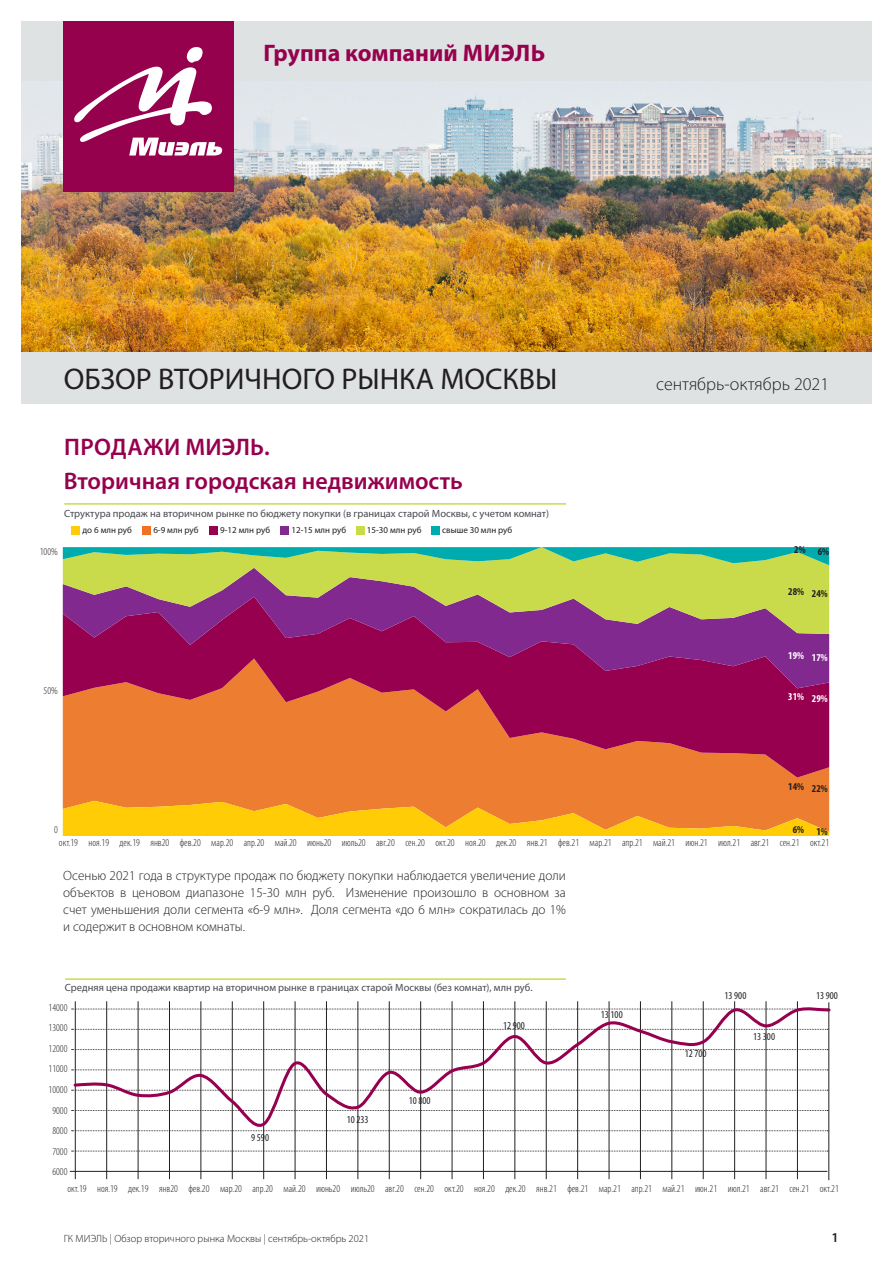
<style>
.page{position:relative;width:893px;height:1263px;background:#fff}
.page>*{position:absolute;margin:0;border:0;box-sizing:border-box;transform-origin:0 0}
.t1{font:30px "Myriad Pro";color:#231f20}
.t2{font:600 24px/34px "Myriad Pro";color:#96014e}
.t3{font:700 24px "Myriad Pro";color:#96014e}
.t4{font:300 18px "Myriad Pro";color:#231f20}
.t5{font:300 13.5px/17px "Myriad Pro";color:#231f20;text-align:justify}
.t6{font:600 13.5px "Myriad Pro";color:#231f20}
.t7{font:300 condensed 10.5px "Myriad Pro";color:#231f20}
.t8{font:10.5px "Myriad Pro";color:#494a50}
.t9{font:300 10.5px "Myriad Pro";color:#231f20}
.t10{font:condensed 10.5px "Myriad Pro";color:#231f20}
.t11{font:700 condensed 10.5px "Myriad Pro";color:#231f20}
.t12{font:700 condensed 10.5px "Myriad Pro";color:#fff}
.t13{font:9px "Myriad Pro";color:#231f20}
</style>
<div class="page">
<div style="left:63px;top:777px;width:766px;height:24px;background:#ed7d30"></div>
<svg style="left:63px;top:688px;width:766px;height:89px;background:#d0543a"></svg>
<svg style="left:63px;top:634px;width:766px;height:54px;background:#930e5d"></svg>
<svg style="left:63px;top:565px;width:766px;height:69px;background:#a98565"></svg>
<svg style="left:63px;top:547px;width:766px;height:18px;background:#69c47c"></svg>
<svg style="left:63px;top:801px;width:766px;height:35px;background:#f7ac17"></svg>
<div style="left:71px;top:526px;width:9px;height:9px;background:#ffcc05"></div>
<div style="left:142px;top:526px;width:9px;height:9px;background:#f27021"></div>
<div style="left:209px;top:526px;width:9px;height:9px;background:#96004f"></div>
<div style="left:280px;top:526px;width:9px;height:9px;background:#82298f"></div>
<div style="left:356px;top:526px;width:8px;height:9px;background:#c9db4a"></div>
<div style="left:431px;top:526px;width:9px;height:9px;background:#00abad"></div>
<hr style="left:64px;top:503px;width:502px;height:2px;background:#c9db49">
<hr style="left:65px;top:978px;width:501px;height:2px;background:#c9db49">
<hr style="left:75px;top:1001px;width:1px;height:178px;background:#231f20">
<hr style="left:138px;top:1001px;width:1px;height:178px;background:#231f20">
<hr style="left:514px;top:1001px;width:1px;height:178px;background:#231f20">
<hr style="left:483px;top:1001px;width:1px;height:178px;background:#231f20">
<hr style="left:263px;top:1001px;width:1px;height:178px;background:#231f20">
<hr style="left:232px;top:1001px;width:1px;height:178px;background:#231f20">
<hr style="left:640px;top:1001px;width:1px;height:178px;background:#231f20">
<hr style="left:609px;top:1001px;width:1px;height:178px;background:#231f20">
<hr style="left:828px;top:1002px;width:1px;height:178px;background:#231f20">
<hr style="left:389px;top:1001px;width:1px;height:178px;background:#231f20">
<hr style="left:357px;top:1001px;width:1px;height:178px;background:#231f20">
<hr style="left:200px;top:1001px;width:1px;height:178px;background:#231f20">
<hr style="left:169px;top:1001px;width:1px;height:178px;background:#231f20">
<hr style="left:577px;top:1001px;width:1px;height:178px;background:#231f20">
<hr style="left:546px;top:1001px;width:1px;height:178px;background:#231f20">
<hr style="left:106px;top:1001px;width:1px;height:178px;background:#231f20">
<hr style="left:326px;top:1001px;width:1px;height:178px;background:#231f20">
<hr style="left:295px;top:1001px;width:1px;height:178px;background:#231f20">
<hr style="left:797px;top:1001px;width:1px;height:178px;background:#231f20">
<hr style="left:766px;top:1001px;width:1px;height:178px;background:#231f20">
<hr style="left:734px;top:1001px;width:1px;height:178px;background:#231f20">
<hr style="left:703px;top:1001px;width:1px;height:178px;background:#231f20">
<hr style="left:671px;top:1001px;width:1px;height:178px;background:#231f20">
<hr style="left:452px;top:1001px;width:1px;height:178px;background:#231f20">
<hr style="left:420px;top:1001px;width:1px;height:178px;background:#231f20">
<hr style="left:70px;top:1171px;width:757px;height:1px;background:#231f20">
<svg style="left:72px;top:1151px;width:756px;height:1px"></svg>
<svg style="left:72px;top:1130px;width:756px;height:1px"></svg>
<svg style="left:72px;top:1004px;width:759px;height:126px"></svg>
<img style="left:21px;top:81px;width:851px;height:272px">
<div style="left:21px;top:21px;width:851px;height:60px;background:#dfe2e3"></div>
<div style="left:21px;top:353px;width:851px;height:51px;background:#dfe2e3"></div>
<div style="left:64px;top:21px;width:170px;height:170px;background:#96014e"></div>
<svg style="left:74px;top:47px;width:149px;height:109px"></svg>
<p class="t3" style="left:264px;top:37px;width:283px">Группа компаний МИЭЛЬ</p>
<p class="t1" style="left:64px;top:360px;width:495px">ОБЗОР ВТОРИЧНОГО РЫНКА МОСКВЫ</p>
<p class="t4" style="left:656px;top:373px;width:174px">сентябрь-октябрь 2021</p>
<p class="t2" style="left:64px;top:429px;width:400px">ПРОДАЖИ МИЭЛЬ.<br>Вторичная городская недвижимость</p>
<p class="t8" style="left:64px;top:507px;width:486px">Структура продаж на вторичном рынке по бюджету покупки (в границах старой Москвы, с учетом комнат)</p>
<p class="t13" style="left:83px;top:524px;width:51px">до 6 млн руб</p>
<p class="t13" style="left:153px;top:524px;width:47px">6-9 млн руб</p>
<p class="t13" style="left:220px;top:524px;width:51px">9-12 млн руб</p>
<p class="t13" style="left:292px;top:524px;width:56px">12-15 млн руб</p>
<p class="t13" style="left:367px;top:524px;width:56px">15-30 млн руб</p>
<p class="t13" style="left:442px;top:524px;width:72px">свыше 30 млн руб</p>
<p class="t7" style="left:40px;top:545px;width:20px">100%</p>
<p class="t11" style="left:794px;top:543px;width:13px">2%</p>
<p class="t11" style="left:818px;top:545px;width:13px">6%</p>
<p class="t11" style="left:788px;top:585px;width:17px">28%</p>
<p class="t11" style="left:812px;top:587px;width:17px">24%</p>
<p class="t12" style="left:788px;top:649px;width:17px">19%</p>
<p class="t12" style="left:812px;top:651px;width:17px">17%</p>
<p class="t7" style="left:44px;top:684px;width:16px">50%</p>
<p class="t12" style="left:788px;top:689px;width:17px">31%</p>
<p class="t12" style="left:812px;top:691px;width:17px">29%</p>
<p class="t11" style="left:788px;top:780px;width:17px">14%</p>
<p class="t11" style="left:812px;top:782px;width:17px">22%</p>
<p class="t7" style="left:54px;top:824px;width:5px">0</p>
<p class="t11" style="left:793px;top:822px;width:13px">6%</p>
<p class="t11" style="left:816px;top:825px;width:13px">1%</p>
<p class="t7" style="left:59px;top:837px;width:772px">окт.19 ноя.19 дек.19 янв20 фев.20 мар.20 апр.20 май.20 июнь20 июль20 авг.20 сен.20 окт.20 ноя.20 дек.20 янв.21 фев.21 мар.21 апр.21 май.21 июн.21 июл.21 авг.21 сен.21 окт.21</p>
<p class="t5" style="left:63px;top:867px;width:504px">Осенью 2021 года в структуре продаж по бюджету покупки наблюдается увеличение доли объектов в ценовом диапазоне 15-30 млн руб. Изменение произошло в основном за счет уменьшения доли сегмента «6-9 млн». Доля сегмента «до 6 млн» сократилась до 1% и содержит в основном комнаты.</p>
<p class="t8" style="left:65px;top:980px;width:469px">Средняя цена продажи квартир на вторичном рынке в границах старой Москвы (без комнат), млн руб.</p>
<p class="t7" style="left:49px;top:1001px;width:20px">14000</p>
<p class="t7" style="left:49px;top:1021px;width:20px">13000</p>
<p class="t7" style="left:49px;top:1042px;width:20px">12000</p>
<p class="t7" style="left:49px;top:1063px;width:20px">11000</p>
<p class="t7" style="left:49px;top:1083px;width:20px">10000</p>
<p class="t7" style="left:52px;top:1104px;width:17px">9000</p>
<p class="t7" style="left:52px;top:1124px;width:17px">8000</p>
<p class="t7" style="left:52px;top:1145px;width:17px">7000</p>
<p class="t7" style="left:52px;top:1165px;width:17px">6000</p>
<p class="t10" style="left:251px;top:1131px;width:19px">9 590</p>
<p class="t10" style="left:347px;top:1113px;width:23px">10 233</p>
<p class="t10" style="left:409px;top:1094px;width:23px">10 800</p>
<p class="t10" style="left:503px;top:1019px;width:23px">12 900</p>
<p class="t10" style="left:601px;top:1008px;width:23px">13 100</p>
<p class="t10" style="left:685px;top:1047px;width:23px">12 700</p>
<p class="t10" style="left:724px;top:990px;width:23px">13 900</p>
<p class="t10" style="left:816px;top:990px;width:23px">13 900</p>
<p class="t10" style="left:753px;top:1030px;width:23px">13 300</p>
<p class="t7" style="left:67px;top:1183px;width:773px">окт.19 ноя.19 дек.19 янв20 фев.20 мар.20 апр.20 май.20 июнь20 июль20 авг.20 сен.20 окт.20 ноя.20 дек.20 янв.21 фев.21 мар.21 апр.21 май.21 июн.21 июл.21 авг.21 сен.21 окт.21</p>
<p class="t9" style="left:64px;top:1232px;width:307px">ГК МИЭЛЬ | Обзор вторичного рынка Москвы | сентябрь-октябрь 2021</p>
<p class="t6" style="left:831px;top:1228px;width:9px">1</p>
</div>
